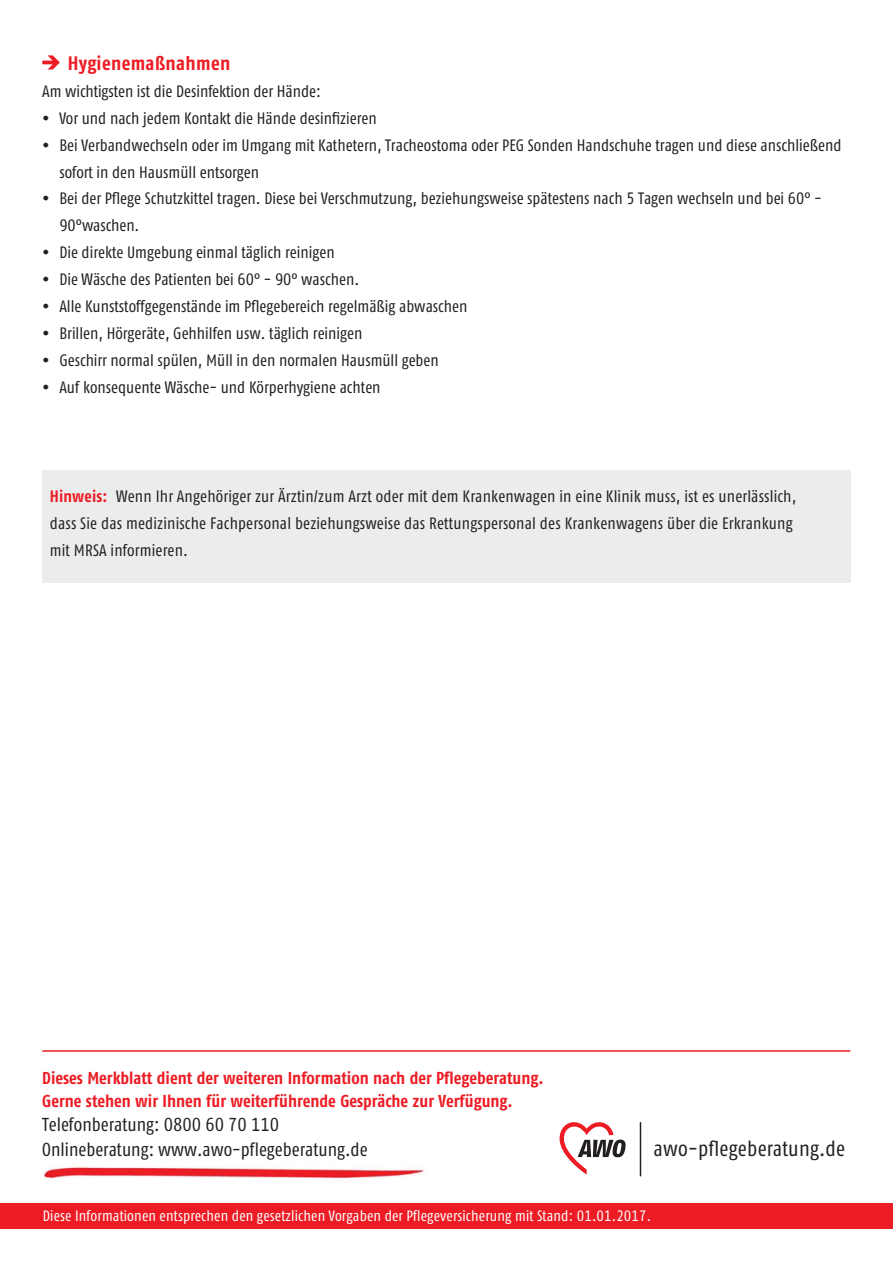
<style>
.page{position:relative;width:893px;height:1263px;background:#fff}
.page>*{position:absolute;margin:0;border:0;box-sizing:border-box;transform-origin:0 0}
.t1{font:21.3px "Fago Co";letter-spacing:.01em;color:#231f20}
.t2{font:19.5px "Fago Co Bold Tf";letter-spacing:.02em;color:#ed1c24}
.t3{font:18.75px/24.9px "Fago Co Regular Tf";color:#231f20}
.t4{font:17.25px/22.8px "Fago Co Bold Tf";color:#ed1c24}
.t5{font:16.5px/27px "Fago Co Regular Tf";color:#231f20}
.t6{font:15px "Fago Co Regular Tf";letter-spacing:.01em;color:#fff}
.s1{font-family:"Fago Co Bold Tf";color:#ed1c24}
</style>
<div class="page">
<div style="left:0;top:1203px;width:892px;height:26px;background:#ed1c24"></div>
<hr style="left:42px;top:1050px;width:808px;height:2px;background:#ed1c24">
<img style="left:42px;top:1166px;width:382px;height:13px">
<svg style="left:559px;top:1122px;width:66px;height:53px"></svg>
<hr style="left:640px;top:1122px;width:1px;height:54px;background:#231f20">
<div style="left:42px;top:471px;width:808px;height:112px;background:#ebecec"></div>
<svg style="left:42px;top:55px;width:18px;height:15px"></svg>
<p class="t2" style="left:68px;top:55px;width:164px">Hygienemaßnahmen</p>
<p class="t5" style="left:59px;top:79px;width:784px;text-indent:-17px">Am wichtigsten ist die Desinfektion der Hände:<br>Vor und nach jedem Kontakt die Hände desinfizieren<br>Bei Verbandwechseln oder im Umgang mit Kathetern, Tracheostoma oder PEG Sonden Handschuhe tragen und diese anschließend sofort in den Hausmüll entsorgen<br>Bei der Pflege Schutzkittel tragen. Diese bei Verschmutzung, beziehungsweise spätestens nach 5 Tagen wechseln und bei 60° - 90°waschen.<br>Die direkte Umgebung einmal täglich reinigen<br>Die Wäsche des Patienten bei 60° - 90° waschen.<br>Alle Kunststoffgegenstände im Pflegebereich regelmäßig abwaschen<br>Brillen, Hörgeräte, Gehhilfen usw. täglich reinigen<br>Geschirr normal spülen, Müll in den normalen Hausmüll geben<br>Auf konsequente Wäsche- und Körperhygiene achten</p>
<p class="t5" style="left:50px;top:484px;width:748px"><span class="s1">Hinweis:</span> Wenn Ihr Angehöriger zur Ärztin/zum Arzt oder mit dem Krankenwagen in eine Klinik muss, ist es unerlässlich, dass Sie das medizinische Fachpersonal beziehungsweise das Rettungspersonal des Krankenwagens über die Erkrankung mit MRSA informieren.</p>
<p class="t4" style="left:42px;top:1068px;width:503px">Dieses Merkblatt dient der weiteren Information nach der Pflegeberatung.<br>Gerne stehen wir Ihnen für weiterführende Gespräche zur Verfügung.</p>
<p class="t3" style="left:42px;top:1114px;width:327px">Telefonberatung: 0800 60 70 110<br>Onlineberatung: www.awo-pflegeberatung.de</p>
<p class="t1" style="left:653px;top:1141px;width:193px">awo-pflegeberatung.de</p>
<p class="t6" style="left:43px;top:1210px;width:610px">Diese Informationen entsprechen den gesetzlichen Vorgaben der Pflegeversicherung mit Stand: 01.01.2017.</p>
</div>
